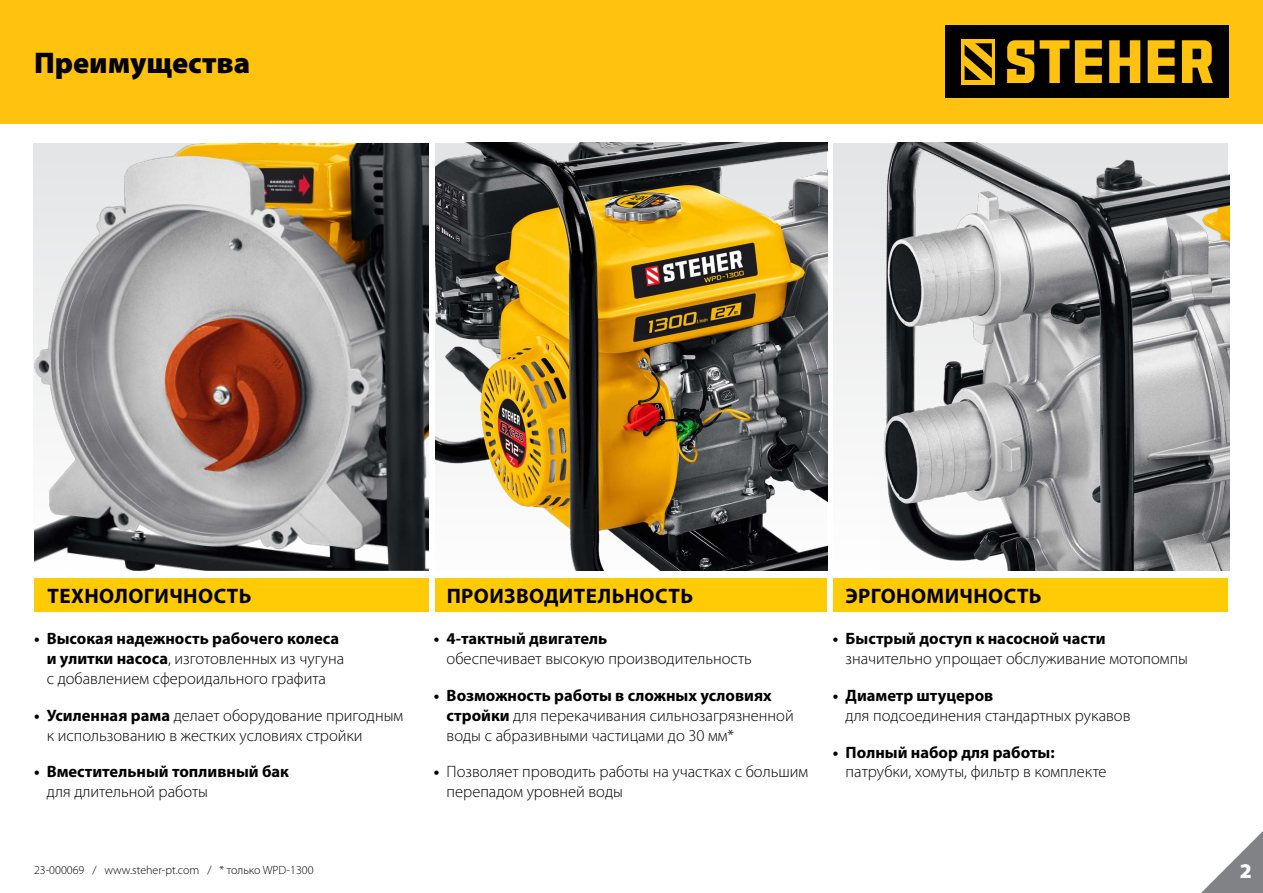
<style>
.page{position:relative;width:1263px;height:893px;background:#fff}
.page>*{position:absolute;margin:0;border:0;box-sizing:border-box;transform-origin:0 0}
.t1{font:900 30px "Myriad Pro";color:#000}
.t2{font:700 21px "Myriad Pro";letter-spacing:.02em;color:#000}
.t3{font:900 21px "Myriad Pro";color:#fff}
.t4{font:300 16.5px/19.8px "Myriad Pro";color:#000}
.t5{font:700 16.5px "Myriad Pro";color:#000}
.t6{font:300 12px "Myriad Pro";color:#000}
.s1{font-weight:700}
</style>
<div class="page">
<div style="left:34px;top:578px;width:1195px;height:34px;background:#ffcb05"></div>
<div style="left:34px;top:143px;width:1229px;height:428px;background:linear-gradient(to bottom,#e3e4e5,#fefefe)"></div>
<div style="left:828px;top:139px;width:5px;height:495px;background:#fff"></div>
<div style="left:1229px;top:134px;width:34px;height:508px;background:#fff"></div>
<svg style="left:1201px;top:831px;width:62px;height:62px"></svg>
<div style="left:0;top:0;width:1263px;height:123px;background:#ffc20e"></div>
<div style="left:945px;top:25px;width:284px;height:73px;background:#000"></div>
<div style="left:961px;top:39px;width:34px;height:45px;background:#ffc20e"></div>
<svg style="left:964px;top:43px;width:28px;height:37px"></svg>
<svg style="left:1007px;top:40px;width:27px;height:43px"></svg>
<svg style="left:1040px;top:40px;width:29px;height:43px"></svg>
<svg style="left:1075px;top:40px;width:27px;height:43px"></svg>
<svg style="left:1109px;top:40px;width:31px;height:43px"></svg>
<svg style="left:1148px;top:40px;width:26px;height:43px"></svg>
<svg style="left:1182px;top:40px;width:31px;height:43px"></svg>
<img style="left:34px;top:143px;width:794px;height:428px">
<img style="left:879px;top:143px;width:350px;height:428px">
<div style="left:429px;top:132px;width:5px;height:498px;background:#fff"></div>
<h1 class="t1" style="left:34px;top:43px;width:218px">Преимущества</h1>
<p class="t2" style="left:48px;top:582px;width:206px">ТЕХНОЛОГИЧНОСТЬ</p>
<p class="t2" style="left:447px;top:582px;width:248px">ПРОИЗВОДИТЕЛЬНОСТЬ</p>
<p class="t2" style="left:845px;top:582px;width:198px">ЭРГОНОМИЧНОСТЬ</p>
<p class="t4" style="left:47px;top:629px;width:299px;text-indent:-13px"><span class="s1">• Высокая надежность рабочего колеса и улитки насоса</span>, изготовленных из чугуна с добавлением сфероидального графита</p>
<p class="t4" style="left:47px;top:705px;width:358px;text-indent:-13px"><span class="s1">• Усиленная рама</span> делает оборудование пригодным к использованию в жестких условиях стройки</p>
<p class="t5" style="left:34px;top:761px;width:257px">• Вместительный топливный бак</p>
<p class="t4" style="left:47px;top:782px;width:163px">для длительной работы</p>
<p class="t6" style="left:34px;top:862px;width:281px">23-000069 / www.steher-pt.com / * только WPD-1300</p>
<p class="t5" style="left:434px;top:628px;width:175px">• 4-тактный двигатель</p>
<p class="t4" style="left:447px;top:648px;width:307px">обеспечивает высокую производительность</p>
<p class="t4" style="left:447px;top:685px;width:349px;text-indent:-13px"><span class="s1">• Возможность работы в сложных условиях стройки</span> для перекачивания сильнозагрязненной воды с абразивными частицами до 30 мм*</p>
<p class="t4" style="left:447px;top:762px;width:363px;text-indent:-13px"><span class="s1">•</span> Позволяет проводить работы на участках с большим перепадом уровней воды</p>
<p class="t5" style="left:833px;top:628px;width:274px">• Быстрый доступ к насосной части</p>
<p class="t4" style="left:846px;top:648px;width:344px">значительно упрощает обслуживание мотопомпы</p>
<p class="t5" style="left:833px;top:685px;width:162px">• Диаметр штуцеров</p>
<p class="t4" style="left:846px;top:705px;width:286px">для подсоединения стандартных рукавов</p>
<p class="t5" style="left:833px;top:741px;width:223px">• Полный набор для работы:</p>
<p class="t4" style="left:846px;top:762px;width:262px">патрубки, хомуты, фильтр в комплекте</p>
<p class="t3" style="left:1240px;top:856px;width:14px">2</p>
</div>
